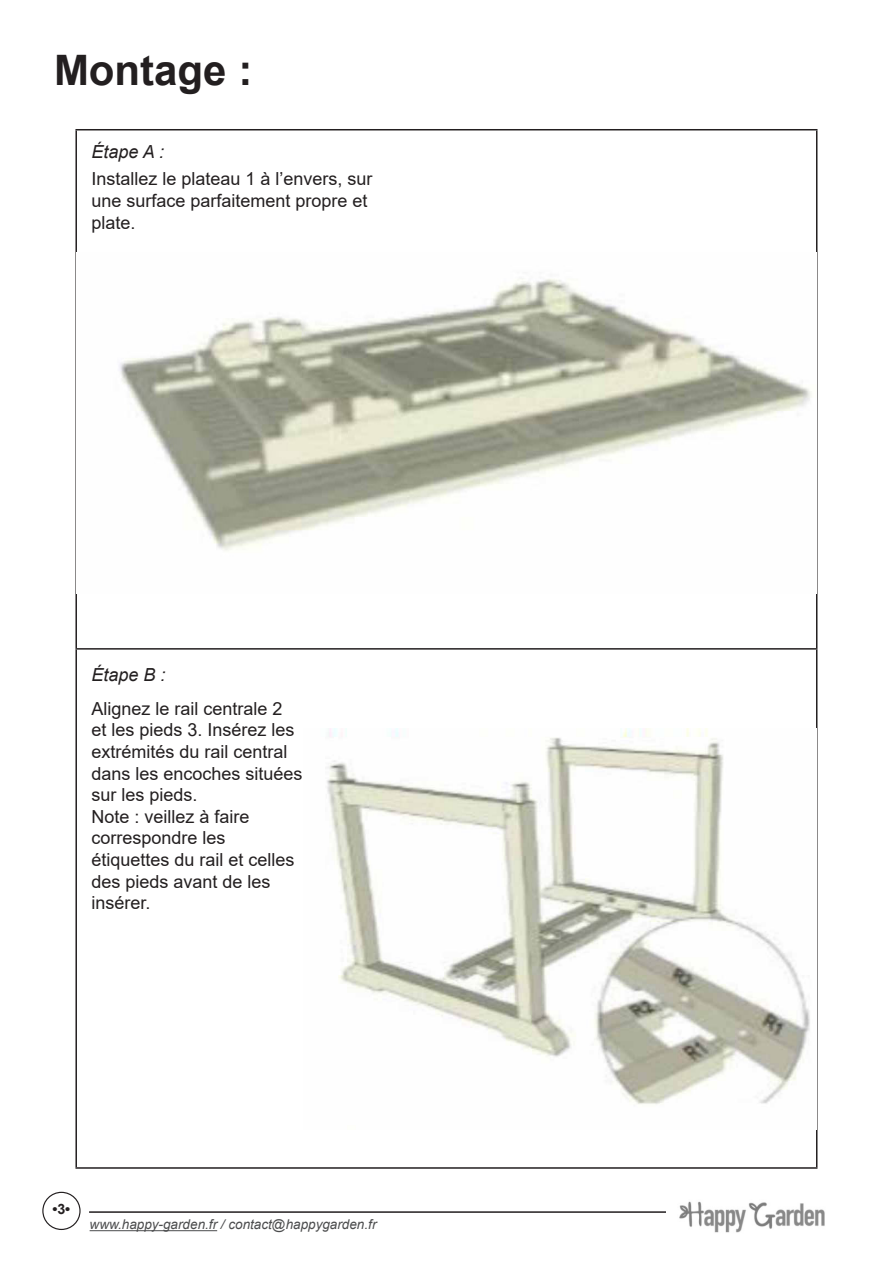
<style>
.page{position:relative;width:893px;height:1263px;background:#fff}
.page>*{position:absolute;margin:0;border:0;box-sizing:border-box;transform-origin:0 0}
.P3_4_5_6_7_TITRE{font:700 42px "Arial";color:#231f20}
.table_des_matières{font:18px/21.6px "Arial";color:#231f20}
.P5_Montage_-_Etapes{font:italic 18px "Arial";color:#231f20}
.t1{font:700 14.25px "Arial";color:#231f20}
.t2{font:italic 13.5px "Arial";color:#4b4c4d}
</style>
<div class="page">
<hr style="left:90px;top:1230px;width:127px;height:1px;background:#4b4c4d">
<div style="left:42px;top:1192px;width:39px;height:38px;border:1px solid #231f20;border-radius:50%"></div>
<hr style="left:89px;top:1211px;width:750px;height:2px;background:#231f20">
<img style="left:666px;top:1201px;width:173px;height:32px">
<hr style="left:75px;top:129px;width:742px;height:1px;background:#231f20">
<hr style="left:75px;top:130px;width:2px;height:518px;background:#231f20">
<hr style="left:816px;top:130px;width:1px;height:518px;background:#231f20">
<hr style="left:75px;top:648px;width:742px;height:2px;background:#231f20">
<hr style="left:75px;top:650px;width:2px;height:517px;background:#231f20">
<hr style="left:816px;top:650px;width:1px;height:517px;background:#231f20">
<hr style="left:75px;top:1167px;width:742px;height:2px;background:#231f20">
<img style="left:119px;top:278px;width:693px;height:273px">
<img style="left:327px;top:728px;width:483px;height:377px">
<p class="P3_4_5_6_7_TITRE" style="left:54px;top:40px;width:200px">Montage :</p>
<p class="P5_Montage_-_Etapes" style="left:91px;top:140px;width:74px">Étape A :</p>
<p class="table_des_matières" style="left:91px;top:168px;width:283px">Installez le plateau 1 à l’envers, sur une surface parfaitement propre et plate.</p>
<p class="P5_Montage_-_Etapes" style="left:91px;top:663px;width:76px">Étape B :</p>
<p class="table_des_matières" style="left:91px;top:697px;width:213px">Alignez le rail centrale 2<br>et les pieds 3. Insérez les extrémités du rail central dans les encoches situées sur les pieds.</p>
<p class="table_des_matières" style="left:91px;top:805px;width:160px">Note : veillez à faire correspondre les</p>
<p class="table_des_matières" style="left:91px;top:849px;width:205px">étiquettes du rail et celles des pieds avant de les insérer.</p>
<p class="t1" style="left:52px;top:1199px;width:19px">•3•</p>
<p class="t2" style="left:90px;top:1216px;width:288px">www.happy-garden.fr / contact@happygarden.fr</p>
</div>
